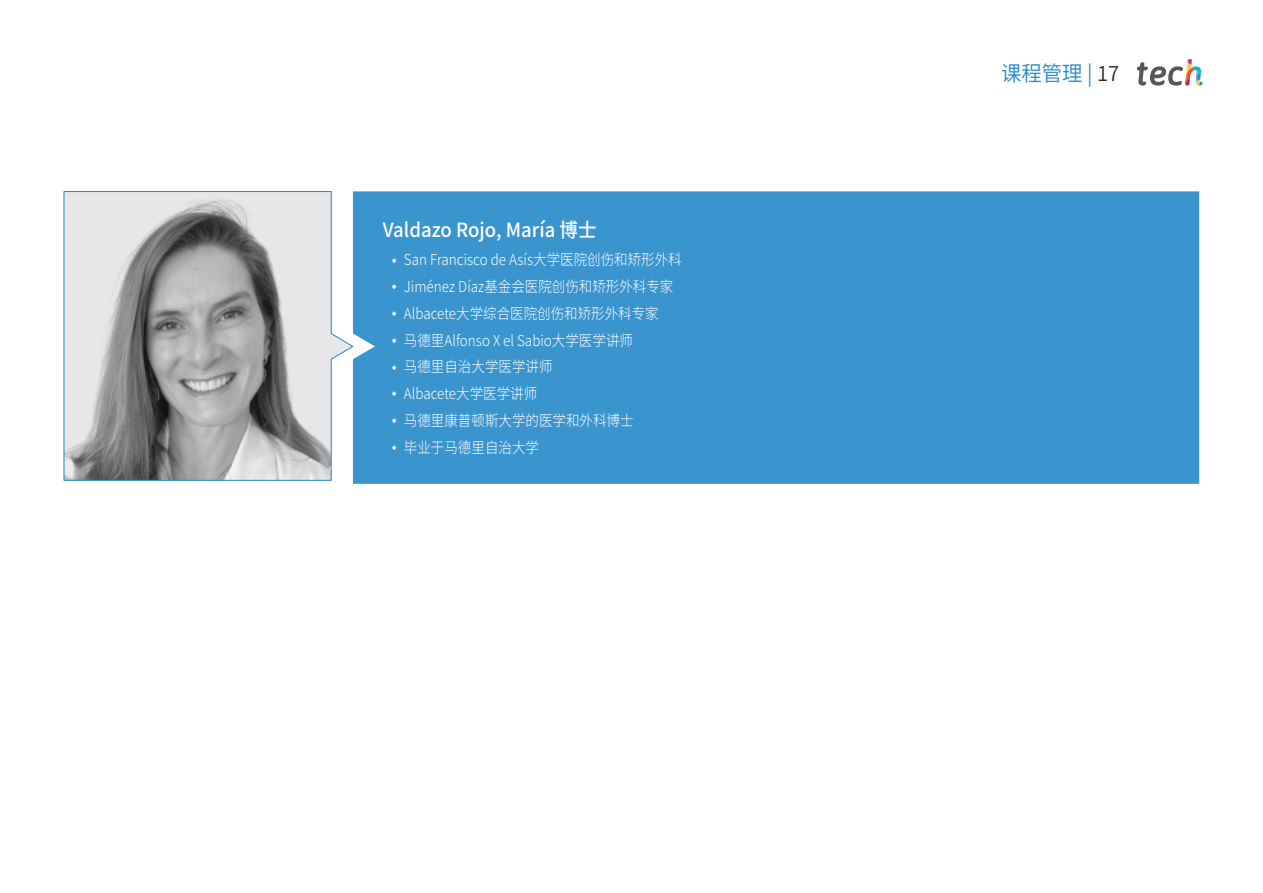
<style>
.page{position:relative;width:1263px;height:893px;background:#fff}
.page>*{position:absolute;margin:0;border:0;box-sizing:border-box;transform-origin:0 0}
.t1{font:21px "Source Han Sans CN";color:#2488c9}
.t2{font:500 19.5px "Source Han Sans CN";color:#fff;scale:.95 1}
.t3{font:300 15px/26.7px "Source Han Sans CN";color:#fff;scale:.9 1}
.s1{color:#312e20}
</style>
<div class="page">
<div style="left:353px;top:191px;width:846px;height:293px;background:#3a94ce"></div>
<svg style="left:64px;top:191px;width:289px;height:290px;background:#b2b3b4"></svg>
<svg style="left:1137px;top:59px;width:65px;height:27px"></svg>
<svg style="left:392px;top:258px;width:5px;height:5px"></svg>
<svg style="left:392px;top:285px;width:5px;height:5px"></svg>
<svg style="left:392px;top:311px;width:5px;height:5px"></svg>
<svg style="left:392px;top:338px;width:5px;height:5px"></svg>
<svg style="left:392px;top:365px;width:5px;height:5px"></svg>
<svg style="left:392px;top:392px;width:5px;height:5px"></svg>
<svg style="left:392px;top:418px;width:5px;height:5px"></svg>
<svg style="left:392px;top:445px;width:5px;height:5px"></svg>
<h2 class="t2" style="left:383px;top:219px;width:227px">Valdazo Rojo, María 博士</h2>
<p class="t3" style="left:404px;top:247px;width:310px">San Francisco de Asís大学医院创伤和矫形外科<br>Jiménez Díaz基金会医院创伤和矫形外科专家<br>Albacete大学综合医院创伤和矫形外科专家<br>马德里Alfonso X el Sabio大学医学讲师<br>马德里自治大学医学讲师<br>Albacete大学医学讲师<br>马德里康普顿斯大学的医学和外科博士<br>毕业于马德里自治大学</p>
<h1 class="t1" style="left:1001px;top:61px;width:120px">课程管理 | <span class="s1">17</span></h1>
</div>
